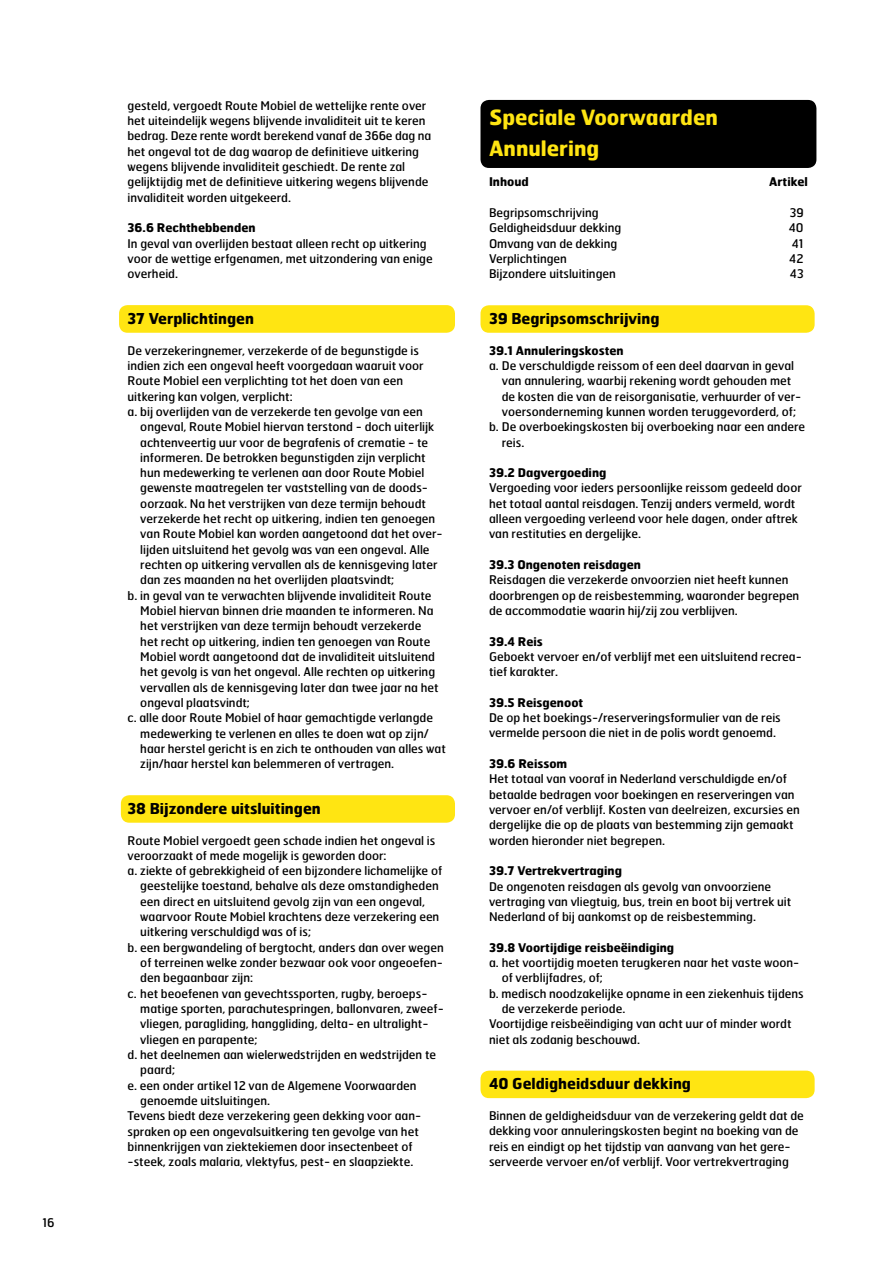
<style>
.page{position:relative;width:893px;height:1263px;background:#fff}
.page>*{position:absolute;margin:0;border:0;box-sizing:border-box;transform-origin:0 0}
.t1{font:700 21px/30.6px "Hermes";color:#ffe512}
.t2{font:700 15px "Hermes";color:#000}
.t3{font:12px/15.3px "Hermes";color:#000}
.t4{font:700 12px "Hermes";color:#000}
</style>
<div class="page">
<div style="left:480px;top:100px;width:336px;height:68px;background:#000;border-radius:9px"></div>
<div style="left:119px;top:305px;width:336px;height:28px;background:#ffe512;border-radius:9px"></div>
<div style="left:121px;top:795px;width:334px;height:28px;background:#ffe512;border-radius:9px"></div>
<div style="left:480px;top:305px;width:335px;height:28px;background:#ffe512;border-radius:9px"></div>
<div style="left:480px;top:1071px;width:335px;height:27px;background:#ffe512;border-radius:9px"></div>
<p class="t3" style="left:43px;top:1215px;width:14px">16</p>
<p class="t3" style="left:128px;top:97px;width:305px">gesteld, vergoedt Route Mobiel de wettelijke rente over het uiteindelijk wegens blijvende invaliditeit uit te keren bedrag. Deze rente wordt berekend vanaf de 366e dag na het ongeval tot de dag waarop de definitieve uitkering wegens blijvende invaliditeit geschiedt. De rente zal gelijktijdig met de definitieve uitkering wegens blijvende invaliditeit worden uitgekeerd.</p>
<p class="t4" style="left:128px;top:220px;width:130px">36.6 Rechthebbenden</p>
<p class="t3" style="left:128px;top:235px;width:307px">In geval van overlijden bestaat alleen recht op uitkering voor de wettige erfgenamen, met uitzondering van enige overheid.</p>
<p class="t2" style="left:128px;top:309px;width:128px">37 Verplichtingen</p>
<p class="t3" style="left:128px;top:342px;width:293px">De verzekeringnemer, verzekerde of de begunstigde is</p>
<p class="t3" style="left:128px;top:358px;width:298px">indien zich een ongeval heeft voorgedaan waaruit voor</p>
<p class="t3" style="left:128px;top:373px;width:277px">Route Mobiel een verplichting tot het doen van een</p>
<p class="t3" style="left:128px;top:388px;width:167px">uitkering kan volgen, verplicht:</p>
<p class="t3" style="left:128px;top:403px;width:297px">a. bij overlijden van de verzekerde ten gevolge van een</p>
<p class="t3" style="left:140px;top:419px;width:295px">ongeval, Route Mobiel hiervan terstond - doch uiterlijk</p>
<p class="t3" style="left:140px;top:434px;width:289px">achtenveertig uur voor de begrafenis of crematie - te</p>
<p class="t3" style="left:140px;top:449px;width:287px">informeren. De betrokken begunstigden zijn verplicht</p>
<p class="t3" style="left:140px;top:465px;width:286px">hun medewerking te verlenen aan door Route Mobiel</p>
<p class="t3" style="left:140px;top:480px;width:287px">gewenste maatregelen ter vaststelling van de doods-</p>
<p class="t3" style="left:140px;top:495px;width:287px">oorzaak. Na het verstrijken van deze termijn behoudt</p>
<p class="t3" style="left:140px;top:511px;width:296px">verzekerde het recht op uitkering, indien ten genoegen</p>
<p class="t3" style="left:140px;top:526px;width:304px">van Route Mobiel kan worden aangetoond dat het over-</p>
<p class="t3" style="left:140px;top:541px;width:291px">lijden uitsluitend het gevolg was van een ongeval. Alle</p>
<p class="t3" style="left:140px;top:557px;width:299px">rechten op uitkering vervallen als de kennisgeving later</p>
<p class="t3" style="left:140px;top:572px;width:255px">dan zes maanden na het overlijden plaatsvindt;</p>
<p class="t3" style="left:128px;top:587px;width:305px">b. in geval van te verwachten blijvende invaliditeit Route</p>
<p class="t3" style="left:140px;top:603px;width:295px">Mobiel hiervan binnen drie maanden te informeren. Na</p>
<p class="t3" style="left:140px;top:618px;width:283px">het verstrijken van deze termijn behoudt verzekerde</p>
<p class="t3" style="left:140px;top:633px;width:292px">het recht op uitkering, indien ten genoegen van Route</p>
<p class="t3" style="left:140px;top:648px;width:296px">Mobiel wordt aangetoond dat de invaliditeit uitsluitend</p>
<p class="t3" style="left:140px;top:664px;width:296px">het gevolg is van het ongeval. Alle rechten op uitkering</p>
<p class="t3" style="left:140px;top:679px;width:300px">vervallen als de kennisgeving later dan twee jaar na het</p>
<p class="t3" style="left:140px;top:694px;width:111px">ongeval plaatsvindt;</p>
<p class="t3" style="left:128px;top:710px;width:307px">c. alle door Route Mobiel of haar gemachtigde verlangde</p>
<p class="t3" style="left:140px;top:725px;width:290px">medewerking te verlenen en alles te doen wat op zijn/</p>
<p class="t3" style="left:140px;top:740px;width:307px">haar herstel gericht is en zich te onthouden van alles wat</p>
<p class="t3" style="left:140px;top:756px;width:255px">zijn/haar herstel kan belemmeren of vertragen.</p>
<p class="t2" style="left:128px;top:799px;width:195px">38 Bijzondere uitsluitingen</p>
<p class="t3" style="left:128px;top:832px;width:309px">Route Mobiel vergoedt geen schade indien het ongeval is</p>
<p class="t3" style="left:128px;top:847px;width:260px">veroorzaakt of mede mogelijk is geworden door:</p>
<p class="t3" style="left:128px;top:863px;width:316px">a. ziekte of gebrekkigheid of een bijzondere lichamelijke of</p>
<p class="t3" style="left:140px;top:878px;width:300px">geestelijke toestand, behalve als deze omstandigheden</p>
<p class="t3" style="left:140px;top:893px;width:286px">een direct en uitsluitend gevolg zijn van een ongeval,</p>
<p class="t3" style="left:140px;top:909px;width:301px">waarvoor Route Mobiel krachtens deze verzekering een</p>
<p class="t3" style="left:140px;top:924px;width:172px">uitkering verschuldigd was of is;</p>
<p class="t3" style="left:128px;top:939px;width:318px">b. een bergwandeling of bergtocht, anders dan over wegen</p>
<p class="t3" style="left:140px;top:955px;width:304px">of terreinen welke zonder bezwaar ook voor ongeoefen-</p>
<p class="t3" style="left:140px;top:970px;width:114px">den begaanbaar zijn:</p>
<p class="t3" style="left:128px;top:985px;width:301px">c. het beoefenen van gevechtssporten, rugby, beroeps-</p>
<p class="t3" style="left:140px;top:1000px;width:305px">matige sporten, parachutespringen, ballonvaren, zweef-</p>
<p class="t3" style="left:140px;top:1016px;width:290px">vliegen, paragliding, hanggliding, delta- en ultralight-</p>
<p class="t3" style="left:140px;top:1031px;width:119px">vliegen en parapente;</p>
<p class="t3" style="left:128px;top:1046px;width:310px">d. het deelnemen aan wielerwedstrijden en wedstrijden te</p>
<p class="t3" style="left:140px;top:1062px;width:36px">paard;</p>
<p class="t3" style="left:128px;top:1077px;width:291px">e. een onder artikel 12 van de Algemene Voorwaarden</p>
<p class="t3" style="left:140px;top:1092px;width:131px">genoemde uitsluitingen.</p>
<p class="t3" style="left:128px;top:1108px;width:295px">Tevens biedt deze verzekering geen dekking voor aan-</p>
<p class="t3" style="left:128px;top:1123px;width:293px">spraken op een ongevalsuitkering ten gevolge van het</p>
<p class="t3" style="left:128px;top:1138px;width:287px">binnenkrijgen van ziektekiemen door insectenbeet of</p>
<p class="t3" style="left:128px;top:1154px;width:287px">-steek, zoals malaria, vlektyfus, pest- en slaapziekte.</p>
<h1 class="t1" style="left:489px;top:101px;width:230px">Speciale Voorwaarden<br>Annulering</h1>
<p class="t4" style="left:489px;top:174px;width:41px">Inhoud</p>
<p class="t4" style="left:769px;top:174px;width:40px">Artikel</p>
<p class="t3" style="left:489px;top:204px;width:111px">Begripsomschrijving</p>
<p class="t3" style="left:790px;top:204px;width:15px">39</p>
<p class="t3" style="left:489px;top:220px;width:134px">Geldigheidsduur dekking</p>
<p class="t3" style="left:789px;top:220px;width:16px">40</p>
<p class="t3" style="left:489px;top:235px;width:130px">Omvang van de dekking</p>
<p class="t3" style="left:792px;top:235px;width:13px">41</p>
<p class="t3" style="left:489px;top:250px;width:80px">Verplichtingen</p>
<p class="t3" style="left:789px;top:250px;width:16px">42</p>
<p class="t3" style="left:489px;top:266px;width:128px">Bijzondere uitsluitingen</p>
<p class="t3" style="left:790px;top:266px;width:15px">43</p>
<p class="t2" style="left:489px;top:309px;width:172px">39 Begripsomschrijving</p>
<p class="t4" style="left:489px;top:342px;width:136px">39.1 Annuleringskosten</p>
<p class="t3" style="left:489px;top:358px;width:307px">a. De verschuldigde reissom of een deel daarvan in geval</p>
<p class="t3" style="left:502px;top:373px;width:291px">van annulering, waarbij rekening wordt gehouden met</p>
<p class="t3" style="left:502px;top:388px;width:301px">de kosten die van de reisorganisatie, verhuurder of ver-</p>
<p class="t3" style="left:502px;top:403px;width:296px">voersonderneming kunnen worden teruggevorderd, of;</p>
<p class="t3" style="left:489px;top:419px;width:318px">b. De overboekingskosten bij overboeking naar een andere</p>
<p class="t3" style="left:502px;top:434px;width:24px">reis.</p>
<p class="t4" style="left:489px;top:465px;width:119px">39.2 Dagvergoeding</p>
<p class="t3" style="left:489px;top:480px;width:314px">Vergoeding voor ieders persoonlijke reissom gedeeld door het totaal aantal reisdagen. Tenzij anders vermeld, wordt alleen vergoeding verleend voor hele dagen, onder aftrek van restituties en dergelijke.</p>
<p class="t4" style="left:489px;top:557px;width:154px">39.3 Ongenoten reisdagen</p>
<p class="t3" style="left:489px;top:572px;width:312px">Reisdagen die verzekerde onvoorzien niet heeft kunnen doorbrengen op de reisbestemming, waaronder begrepen de accommodatie waarin hij/zij zou verblijven.</p>
<p class="t4" style="left:489px;top:633px;width:55px">39.4 Reis</p>
<p class="t3" style="left:489px;top:648px;width:314px">Geboekt vervoer en/of verblijf met een uitsluitend recrea&shy;tief karakter.</p>
<p class="t4" style="left:489px;top:695px;width:96px">39.5 Reisgenoot</p>
<p class="t3" style="left:489px;top:710px;width:293px">De op het boekings-/reserveringsformulier van de reis vermelde persoon die niet in de polis wordt genoemd.</p>
<p class="t4" style="left:489px;top:756px;width:80px">39.6 Reissom</p>
<p class="t3" style="left:489px;top:771px;width:312px">Het totaal van vooraf in Nederland verschuldigde en/of betaalde bedragen voor boekingen en reserveringen van vervoer en/of verblijf. Kosten van deelreizen, excursies en dergelijke die op de plaats van bestemming zijn gemaakt worden hieronder niet begrepen.</p>
<p class="t4" style="left:489px;top:863px;width:134px">39.7 Vertrekvertraging</p>
<p class="t3" style="left:489px;top:878px;width:304px">De ongenoten reisdagen als gevolg van onvoorziene vertraging van vliegtuig, bus, trein en boot bij vertrek uit<br>Nederland of bij aankomst op de reisbestemming.</p>
<p class="t4" style="left:489px;top:939px;width:187px">39.8 Voortijdige reisbeëindiging</p>
<p class="t3" style="left:489px;top:955px;width:312px">a. het voortijdig moeten terugkeren naar het vaste woon-</p>
<p class="t3" style="left:502px;top:970px;width:103px">of verblijfadres, of;</p>
<p class="t3" style="left:489px;top:985px;width:316px">b. medisch noodzakelijke opname in een ziekenhuis tijdens</p>
<p class="t3" style="left:502px;top:1001px;width:125px">de verzekerde periode.</p>
<p class="t3" style="left:489px;top:1016px;width:304px">Voortijdige reisbeëindiging van acht uur of minder wordt</p>
<p class="t3" style="left:489px;top:1031px;width:152px">niet als zodanig beschouwd.</p>
<p class="t2" style="left:489px;top:1074px;width:204px">40 Geldigheidsduur dekking</p>
<p class="t3" style="left:489px;top:1108px;width:316px">Binnen de geldigheidsduur van de verzekering geldt dat de dekking voor annuleringskosten begint na boeking van de reis en eindigt op het tijdstip van aanvang van het gere&shy;serveerde vervoer en/of verblijf. Voor vertrekvertraging</p>
</div>
